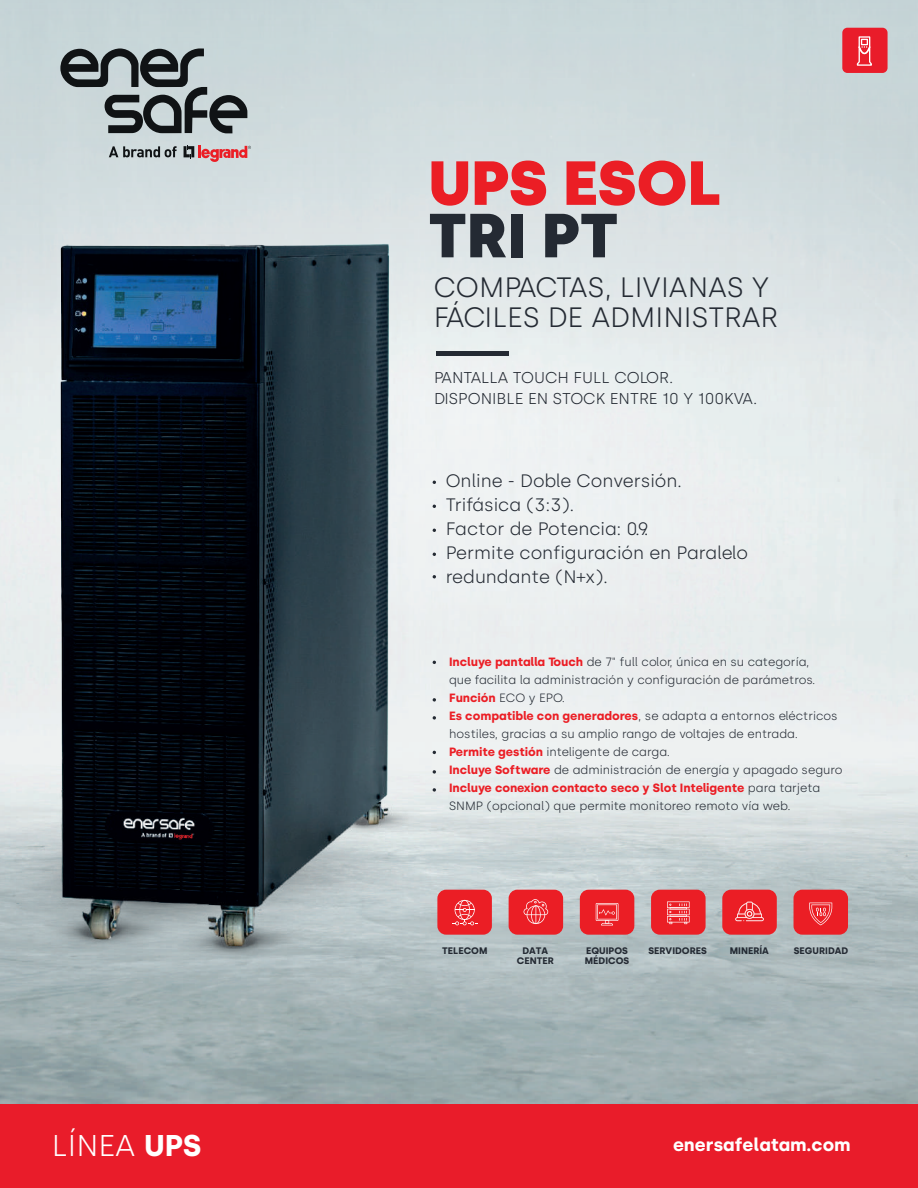
<style>
.page{position:relative;width:918px;height:1188px;background:#fff}
.page>*{position:absolute;margin:0;border:0;box-sizing:border-box;transform-origin:0 0}
.t1{font:900 62.1px "Silka";color:#eb1e25}
.t2{font:900 62.1px "Silka";color:#242a33}
.t3{font:300 30px "Silka";color:#fff}
.t4{font:300 28.05px/30px "Silka";color:#242a33}
.t5{font:300 18px/24px "Silka";color:#242a33}
.t6{font:700 18px "Silka";color:#fff}
.t7{font:300 15.6px/20.9px "Silka";color:#242a33}
.t8{font:300 12px/18px "Silka";color:#242a33}
.t9{font:700 9.45px/10.2px "Silka";color:#242a33;text-align:center}
.s1{font-weight:700;color:#eb1e25}
.s2{font-weight:700}
</style>
<div class="page">
<img style="left:0;top:676px;width:918px;height:428px">
<div style="left:0;top:0;width:918px;height:676px;background:linear-gradient(to bottom,#cad7da,#f1f4f4)"></div>
<img style="left:0;top:205px;width:507px;height:795px">
<div style="left:842px;top:28px;width:46px;height:45px;background:#e91c2a;border-radius:5px"></div>
<svg style="left:856px;top:36px;width:16px;height:30px"></svg>
<div style="left:0;top:1104px;width:918px;height:84px;background:#e91c2a"></div>
<svg style="left:184px;top:145px;width:67px;height:18px"></svg>
<svg style="left:109px;top:146px;width:68px;height:11px"></svg>
<svg style="left:60px;top:48px;width:187px;height:85px;background:#868f92"></svg>
<svg style="left:432px;top:480px;width:4px;height:4px"></svg>
<svg style="left:432px;top:504px;width:4px;height:4px"></svg>
<svg style="left:432px;top:528px;width:4px;height:4px"></svg>
<svg style="left:432px;top:552px;width:4px;height:4px"></svg>
<svg style="left:432px;top:575px;width:4px;height:4px"></svg>
<div style="left:651px;top:890px;width:55px;height:45px;background:#eb1e25;border-radius:9px"></div>
<svg style="left:667px;top:901px;width:23px;height:23px"></svg>
<div style="left:580px;top:890px;width:54px;height:45px;background:#eb1e25;border-radius:9px"></div>
<svg style="left:596px;top:903px;width:22px;height:22px"></svg>
<div style="left:509px;top:890px;width:54px;height:45px;background:#eb1e25;border-radius:9px"></div>
<svg style="left:524px;top:899px;width:24px;height:25px"></svg>
<div style="left:794px;top:890px;width:54px;height:45px;background:#eb1e25;border-radius:9px"></div>
<svg style="left:809px;top:903px;width:23px;height:22px"></svg>
<div style="left:437px;top:890px;width:55px;height:45px;background:#eb1e25;border-radius:9px"></div>
<svg style="left:452px;top:900px;width:26px;height:25px"></svg>
<div style="left:722px;top:890px;width:55px;height:45px;background:#eb1e25;border-radius:9px"></div>
<svg style="left:735px;top:902px;width:29px;height:19px"></svg>
<svg style="left:432px;top:660px;width:4px;height:4px"></svg>
<svg style="left:432px;top:698px;width:4px;height:4px"></svg>
<svg style="left:432px;top:716px;width:4px;height:4px"></svg>
<svg style="left:432px;top:750px;width:4px;height:4px"></svg>
<svg style="left:432px;top:770px;width:4px;height:4px"></svg>
<svg style="left:432px;top:788px;width:4px;height:4px"></svg>
<div style="left:437px;top:351px;width:72px;height:5px;background:#242a33"></div>
<h1 class="t1" style="left:428px;top:146px;width:294px">UPS ESOL</h1>
<h1 class="t2" style="left:428px;top:199px;width:191px">TRI PT</h1>
<h3 class="t4" style="left:434px;top:272px;width:346px">COMPACTAS, LIVIANAS Y<br>FÁCILES DE ADMINISTRAR</h3>
<h3 class="t7" style="left:434px;top:367px;width:325px">PANTALLA TOUCH FULL COLOR.<br>DISPONIBLE EN STOCK ENTRE 10 Y 100KVA.</h3>
<h3 class="t5" style="left:446px;top:469px;width:304px">Online - Doble Conversión.<br>Trifásica (3:3).<br>Factor de Potencia: 0.9.<br>Permite configuración en Paralelo redundante (N+x).</h3>
<p class="t8" style="left:449px;top:653px;width:395px"><span class="s1">Incluye pantalla Touch</span> de 7" full color, única en su categoría,<br>que facilita la administración y configuración de parámetros.<br><span class="s1">Función</span> ECO y EPO.<br><span class="s1">Es compatible con generadores</span>, se adapta a entornos eléctricos hostiles, gracias a su amplio rango de voltajes de entrada.<br><span class="s1">Permite gestión</span> inteligente de carga.<br><span class="s1">Incluye Software</span> de administración de energía y apagado seguro <span class="s1">Incluye conexion contacto seco y Slot Inteligente</span> para tarjeta SNMP (opcional) que permite monitoreo remoto vía web.</p>
<p class="t9" style="left:442px;top:946px;width:47px">TELECOM</p>
<p class="t9" style="left:517px;top:946px;width:39px">DATA<br>CENTER</p>
<p class="t9" style="left:585px;top:946px;width:46px;text-align:left">EQUIPOS<br>MÉDICOS</p>
<p class="t9" style="left:648px;top:946px;width:60px">SERVIDORES</p>
<p class="t9" style="left:730px;top:946px;width:41px">MINERÍA</p>
<p class="t9" style="left:794px;top:946px;width:56px">SEGURIDAD</p>
<h2 class="t3" style="left:52px;top:1128px;width:151px">LÍNEA <span class="s2">UPS</span></h2>
<h3 class="t6" style="left:673px;top:1134px;width:179px">enersafelatam.com</h3>
</div>
